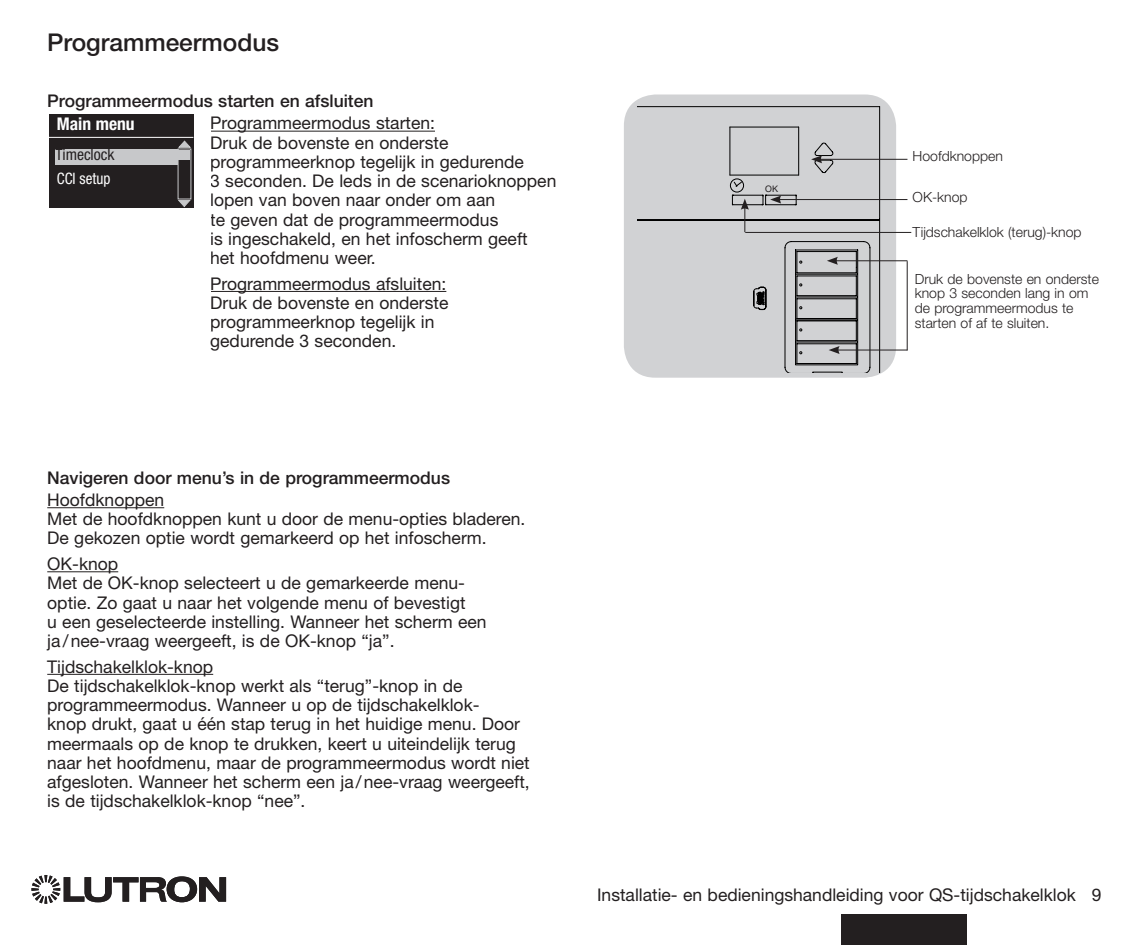
<style>
.page{position:relative;width:1134px;height:945px;background:#fff}
.page>*{position:absolute;margin:0;border:0;box-sizing:border-box;transform-origin:0 0}
.Header1{font:500 24.5px "Helvetica Neue LT Std";color:#231f20}
.t1{font:17.5px/19.2px "Helvetica Neue LT Std";color:#231f20}
.Body-Header{font:500 17.5px "Helvetica Neue LT Std";color:#231f20}
.screen_head{font:700 condensed 17.5px "Helvetica Neue LT Std";color:#fff}
.screen_text_black{font:condensed 15.75px "Helvetica Neue LT Std";color:#231f20}
.screen_text_left{font:condensed 15.75px "Helvetica Neue LT Std";color:#fff;scale:.96 1}
.label{font:300 14px/14.9px "Helvetica Neue LT Std";color:#231f20}
.t2{font:8.92px "Helvetica Neue LT Std";color:#231f20}
</style>
<div class="page">
<svg style="left:32px;top:875px;width:194px;height:29px"></svg>
<div style="left:841px;top:914px;width:126px;height:31px;background:#231f20"></div>
<hr style="left:210px;top:131px;width:225px;height:1px;background:#231f20">
<hr style="left:210px;top:291px;width:236px;height:1px;background:#231f20">
<hr style="left:47px;top:507px;width:117px;height:1px;background:#231f20">
<hr style="left:47px;top:571px;width:71px;height:1px;background:#231f20">
<hr style="left:47px;top:674px;width:166px;height:1px;background:#231f20">
<div style="left:49px;top:114px;width:144px;height:93px;background:#231f20"></div>
<hr style="left:49px;top:137px;width:144px;height:1px;background:#fff">
<div style="left:56px;top:149px;width:122px;height:15px;background:#c7c8ca"></div>
<div style="left:179px;top:150px;width:11px;height:9px;background:#c7c8ca"></div>
<svg style="left:178px;top:141px;width:13px;height:7px"></svg>
<svg style="left:624px;top:94px;width:272px;height:284px;background:#d5d6d7"></svg>
<div style="left:638px;top:104px;width:249px;height:269px;background:#d1d2d4"></div>
<hr style="left:835px;top:260px;width:72px;height:1px;background:#231f20">
<hr style="left:837px;top:350px;width:70px;height:1px;background:#231f20">
<hr style="left:819px;top:159px;width:88px;height:1px;background:#231f20">
<hr style="left:778px;top:199px;width:129px;height:1px;background:#231f20">
<hr style="left:907px;top:261px;width:1px;height:89px;background:#231f20">
<svg style="left:638px;top:106px;width:243px;height:267px;background:#c4c5c7"></svg>
<hr style="left:745px;top:232px;width:166px;height:1px;background:#231f20">
<svg style="left:178px;top:200px;width:12px;height:7px"></svg>
<p class="Header1" style="left:47px;top:27px;width:233px">Programmeermodus</p>
<p class="Body-Header" style="left:47px;top:90px;width:328px">Programmeermodus starten en afsluiten</p>
<p class="t1" style="left:210px;top:113px;width:226px">Programmeermodus starten:</p>
<p class="t1" style="left:210px;top:133px;width:348px">Druk de bovenste en onderste programmeerknop tegelijk in gedurende<br>3 seconden. De leds in de scenarioknoppen lopen van boven naar onder om aan<br>te geven dat de programmeermodus<br>is ingeschakeld, en het infoscherm geeft het hoofdmenu weer.</p>
<p class="t1" style="left:210px;top:274px;width:238px">Programmeermodus afsluiten:</p>
<p class="t1" style="left:210px;top:293px;width:240px">Druk de bovenste en onderste programmeerknop tegelijk in gedurende 3 seconden.</p>
<p class="screen_head" style="left:57px;top:113px;width:79px">Main menu</p>
<p class="screen_text_black" style="left:56px;top:145px;width:60px">Timeclock</p>
<p class="screen_text_left" style="left:57px;top:170px;width:57px">CCI setup</p>
<p class="t2" style="left:765px;top:183px;width:14px">OK</p>
<p class="label" style="left:913px;top:149px;width:92px">Hoofdknoppen</p>
<p class="label" style="left:913px;top:189px;width:56px">OK-knop</p>
<p class="label" style="left:913px;top:224px;width:171px">Tijdschakelklok (terug)-knop</p>
<p class="label" style="left:915px;top:271px;width:186px">Druk de bovenste en onderste knop 3 seconden lang in om de programmeermodus te starten of af te sluiten.</p>
<p class="Body-Header" style="left:47px;top:467px;width:404px">Navigeren door menu’s in de programmeermodus</p>
<p class="t1" style="left:47px;top:490px;width:119px">Hoofdknoppen</p>
<p class="t1" style="left:47px;top:509px;width:480px">Met de hoofdknoppen kunt u door de menu-opties bladeren.<br>De gekozen optie wordt gemarkeerd op het infoscherm.</p>
<p class="t1" style="left:47px;top:554px;width:73px">OK-knop</p>
<p class="t1" style="left:47px;top:573px;width:441px">Met de OK-knop selecteert u de gemarkeerde menu&shy;optie. Zo gaat u naar het volgende menu of bevestigt<br>u een geselecteerde instelling. Wanneer het scherm een ja/nee-vraag weergeeft, is de OK-knop “ja”.</p>
<p class="t1" style="left:47px;top:657px;width:167px">Tijdschakelklok-knop</p>
<p class="t1" style="left:47px;top:676px;width:484px">De tijdschakelklok-knop werkt als “terug”-knop in de programmeermodus. Wanneer u op de tijdschakelklok-<br>knop drukt, gaat u één stap terug in het huidige menu. Door meermaals op de knop te drukken, keert u uiteindelijk terug naar het hoofdmenu, maar de programmeermodus wordt niet afgesloten. Wanneer het scherm een ja/nee-vraag weergeeft, is de tijdschakelklok-knop “nee”.</p>
<p class="t1" style="left:597px;top:885px;width:506px">Installatie- en bedieningshandleiding voor QS-tijdschakelklok 9</p>
</div>
